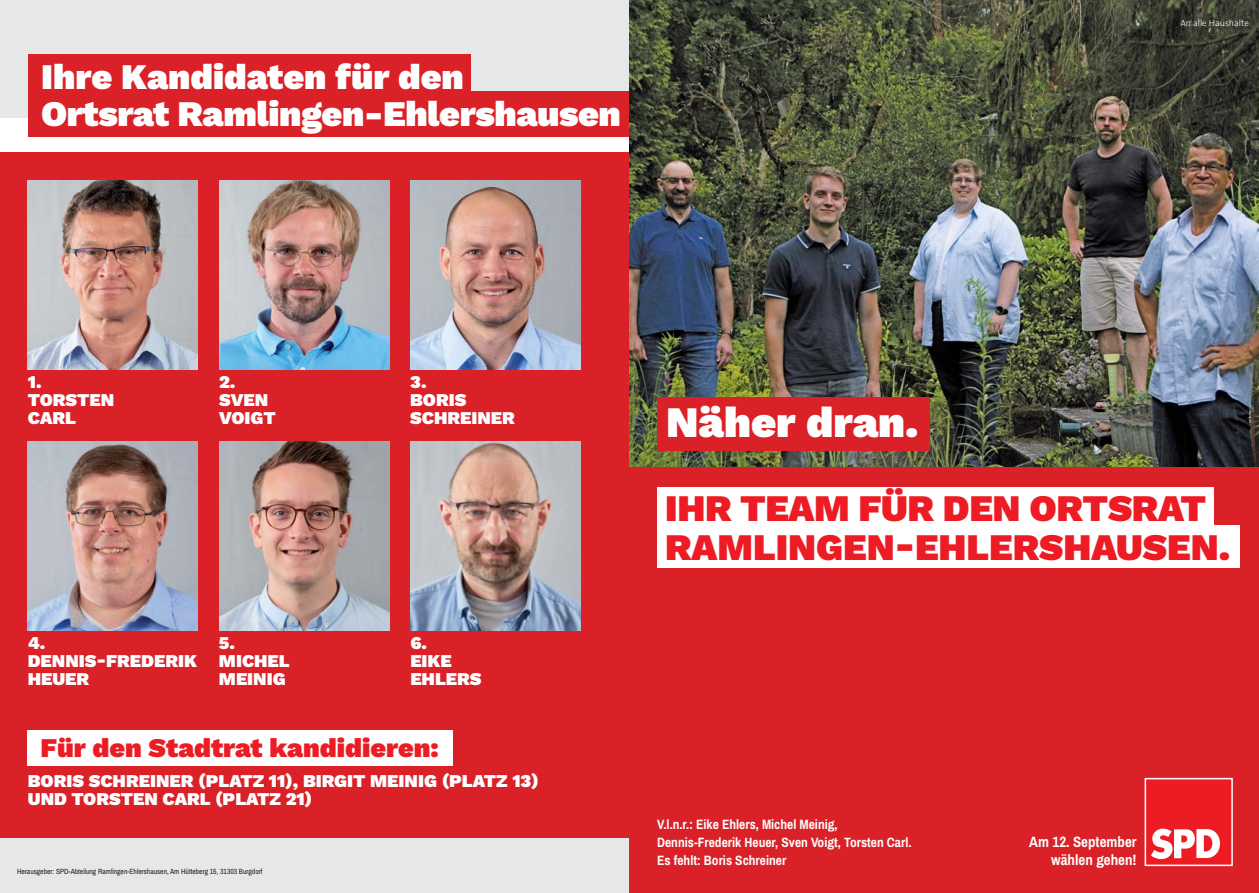
<style>
.page{position:relative;width:1259px;height:893px;background:#fff}
.page>*{position:absolute;margin:0;border:0;box-sizing:border-box;transform-origin:0 0}
.t1{font:900 43.5px "Work Sans";color:#fff}
.t2{font:900 37.5px/38.5px "Work Sans";color:#ed1c24}
.t3{font:900 36px/37.2px "Work Sans";letter-spacing:-.01em;color:#fff}
.t4{font:900 27px "Work Sans";color:#ed1c24}
.t5{font:900 18px/18px "Work Sans";color:#fff}
.t6{font:700 15px/18px "Archivo Narrow";color:#fff;text-align:right}
.t7{font:700 13.5px/18px "Archivo Narrow";color:#fff}
.t8{font:300 9px "The Sans";color:#fff}
.t9{font:7.5px "Archivo Narrow";color:#231f20}
</style>
<div class="page">
<div style="left:0;top:802px;width:678px;height:91px;background:#e6e7e8"></div>
<div style="left:0;top:0;width:629px;height:118px;background:#e6e7e8"></div>
<div style="left:0;top:153px;width:629px;height:685px;background:#da2128"></div>
<img style="left:28px;top:181px;width:170px;height:189px">
<img style="left:219px;top:442px;width:170px;height:189px">
<img style="left:219px;top:181px;width:170px;height:189px">
<img style="left:410px;top:442px;width:170px;height:189px">
<img style="left:410px;top:181px;width:170px;height:189px">
<img style="left:28px;top:442px;width:170px;height:189px">
<div style="left:28px;top:55px;width:442px;height:45px;background:#da2128"></div>
<div style="left:28px;top:92px;width:601px;height:45px;background:#da2128"></div>
<div style="left:28px;top:730px;width:425px;height:36px;background:#fff"></div>
<img style="left:629px;top:0;width:630px;height:468px">
<div style="left:629px;top:468px;width:630px;height:425px;background:#da2128"></div>
<svg style="left:1144px;top:777px;width:89px;height:90px;background:#f04f55"></svg>
<div style="left:657px;top:487px;width:557px;height:54px;background:#fff"></div>
<div style="left:657px;top:525px;width:582px;height:43px;background:#fff"></div>
<div style="left:657px;top:397px;width:272px;height:54px;background:#da2128"></div>
<h3 class="t3" style="left:41px;top:61px;width:581px">Ihre Kandidaten für den<br>Ortsrat Ramlingen-Ehlershausen</h3>
<p class="t8" style="left:1180px;top:19px;width:70px">An alle Haushalte</p>
<p class="t5" style="left:28px;top:374px;width:88px">1.<br>TORSTEN<br>CARL</p>
<p class="t5" style="left:219px;top:374px;width:58px">2.<br>SVEN<br>VOIGT</p>
<p class="t5" style="left:28px;top:635px;width:171px">4.<br>DENNIS-FREDERIK<br>HEUER</p>
<p class="t5" style="left:219px;top:635px;width:72px">5.<br>MICHEL<br>MEINIG</p>
<p class="t5" style="left:410px;top:374px;width:106px">3.<br>BORIS<br>SCHREINER</p>
<p class="t5" style="left:410px;top:635px;width:73px">6.<br>EIKE<br>EHLERS</p>
<h3 class="t4" style="left:41px;top:737px;width:400px">Für den Stadtrat kandidieren:</h3>
<p class="t5" style="left:28px;top:773px;width:512px">BORIS SCHREINER (PLATZ 11), BIRGIT MEINIG (PLATZ 13)<br>UND TORSTEN CARL (PLATZ 21)</p>
<p class="t9" style="left:17px;top:868px;width:247px">Herausgeber: SPD-Abteilung Ramlingen-Ehlershausen, Am Hütteberg 15, 31303 Burgdorf</p>
<h1 class="t1" style="left:666px;top:406px;width:254px">Näher dran.</h1>
<h2 class="t2" style="left:665px;top:492px;width:566px">IHR TEAM FÜR DEN ORTSRAT<br>RAMLINGEN-EHLERSHAUSEN.</h2>
<p class="t7" style="left:657px;top:816px;width:256px">V.l.n.r.: Eike Ehlers, Michel Meinig,<br>Dennis-Frederik Heuer, Sven Voigt, Torsten Carl.<br>Es fehlt: Boris Schreiner</p>
<p class="t6" style="left:1029px;top:834px;width:109px">Am 12. September wählen gehen!</p>
</div>
